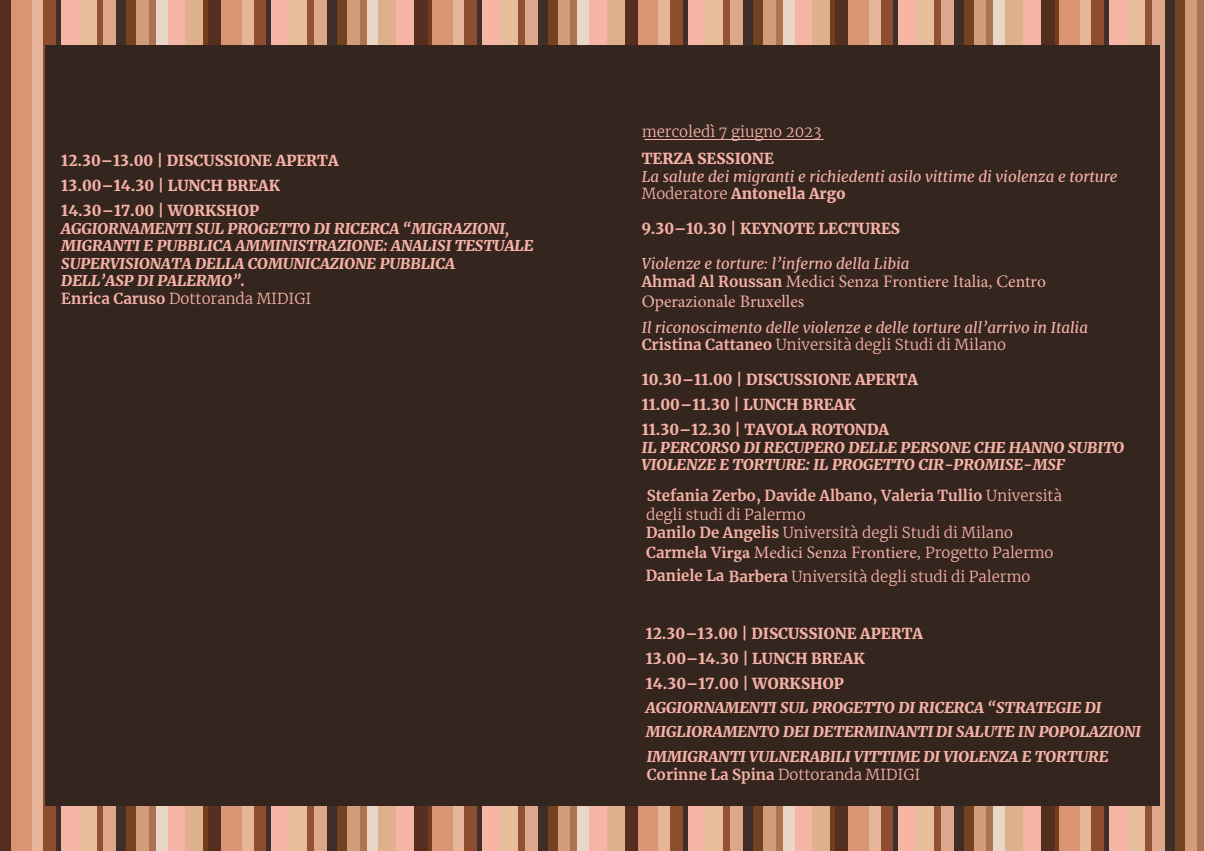
<style>
.page{position:relative;width:1205px;height:851px;background:#fff}
.page>*{position:absolute;margin:0;border:0;box-sizing:border-box;transform-origin:0 0}
.t1{font:17.5px/20.4px "Minion Pro";color:#f6b1a5}
.t2{font:italic 900 15px/17.5px "Merriweather";color:#f6b1a5}
.t3{font:900 15px/25px "Merriweather";color:#f6b1a5}
.t4{font:italic 15px/17.5px "Merriweather";color:#f6b1a5}
.t5{font:300 15px "Merriweather";color:#f6b1a5}
.t6{font:700 15px/19.6px "Merriweather";color:#f6b1a5}
.s1{font-weight:700;font-style:normal}
.s2{font-weight:300;font-style:normal}
.s3{font-weight:900;font-style:normal}
.s4{font-family:"Merriweather";font-weight:700;font-size:15px}
.s5{font-weight:300}
.s6{font-weight:700}
.s7{font-family:"Merriweather";font-weight:300;font-size:15px}
</style>
<div class="page">
<div style="left:96px;top:0;width:7px;height:850px;background:#8f5233"></div>
<div style="left:167px;top:0;width:18px;height:850px;background:#f7b5a6"></div>
<div style="left:61px;top:0;width:18px;height:850px;background:#f7b5a6"></div>
<div style="left:137px;top:0;width:12px;height:850px;background:#d19c7a"></div>
<div style="left:203px;top:0;width:5px;height:850px;background:#733d1c"></div>
<div style="left:156px;top:0;width:11px;height:850px;background:#e8d6c7"></div>
<div style="left:127px;top:0;width:9px;height:850px;background:#734221"></div>
<div style="left:0;top:0;width:11px;height:850px;background:#542e1f"></div>
<div style="left:149px;top:0;width:7px;height:850px;background:#ab7352"></div>
<div style="left:116px;top:0;width:10px;height:850px;background:#402e29"></div>
<div style="left:56px;top:0;width:5px;height:850px;background:#402e29"></div>
<div style="left:103px;top:0;width:13px;height:850px;background:#dea68a"></div>
<div style="left:43px;top:0;width:12px;height:850px;background:#8f4d30"></div>
<div style="left:79px;top:0;width:17px;height:850px;background:#e8bd9c"></div>
<div style="left:31px;top:0;width:12px;height:850px;background:#e6b599"></div>
<div style="left:11px;top:0;width:20px;height:850px;background:#d99473"></div>
<div style="left:723px;top:0;width:7px;height:850px;background:#8f5233"></div>
<div style="left:794px;top:0;width:18px;height:850px;background:#f7b5a6"></div>
<div style="left:688px;top:0;width:17px;height:850px;background:#f7b5a6"></div>
<div style="left:763px;top:0;width:13px;height:850px;background:#d19c7a"></div>
<div style="left:830px;top:0;width:5px;height:850px;background:#733d1c"></div>
<div style="left:783px;top:0;width:11px;height:850px;background:#e8d6c7"></div>
<div style="left:753px;top:0;width:10px;height:850px;background:#734221"></div>
<div style="left:624px;top:0;width:14px;height:850px;background:#542e1f"></div>
<div style="left:776px;top:0;width:6px;height:850px;background:#ab7352"></div>
<div style="left:743px;top:0;width:10px;height:850px;background:#402e29"></div>
<div style="left:682px;top:0;width:5px;height:850px;background:#402e29"></div>
<div style="left:730px;top:0;width:13px;height:850px;background:#dea68a"></div>
<div style="left:670px;top:0;width:12px;height:850px;background:#8f4d30"></div>
<div style="left:607px;top:0;width:17px;height:850px;background:#deb08c"></div>
<div style="left:705px;top:0;width:18px;height:850px;background:#e8bd9c"></div>
<div style="left:658px;top:0;width:12px;height:850px;background:#e6b599"></div>
<div style="left:638px;top:0;width:20px;height:850px;background:#d99473"></div>
<div style="left:307px;top:0;width:7px;height:850px;background:#8f5233"></div>
<div style="left:396px;top:0;width:18px;height:850px;background:#f7b5a6"></div>
<div style="left:271px;top:0;width:18px;height:850px;background:#f7b5a6"></div>
<div style="left:347px;top:0;width:12px;height:850px;background:#d19c7a"></div>
<div style="left:427px;top:0;width:5px;height:850px;background:#733d1c"></div>
<div style="left:366px;top:0;width:12px;height:850px;background:#e8d6c7"></div>
<div style="left:337px;top:0;width:10px;height:850px;background:#734221"></div>
<div style="left:208px;top:0;width:14px;height:850px;background:#542e1f"></div>
<div style="left:360px;top:0;width:6px;height:850px;background:#ab7352"></div>
<div style="left:327px;top:0;width:10px;height:850px;background:#402e29"></div>
<div style="left:266px;top:0;width:5px;height:850px;background:#402e29"></div>
<div style="left:314px;top:0;width:13px;height:850px;background:#dea68a"></div>
<div style="left:254px;top:0;width:12px;height:850px;background:#8f4d30"></div>
<div style="left:185px;top:0;width:18px;height:850px;background:#deb08c"></div>
<div style="left:289px;top:0;width:18px;height:850px;background:#e8bd9c"></div>
<div style="left:242px;top:0;width:12px;height:850px;background:#e6b599"></div>
<div style="left:222px;top:0;width:20px;height:850px;background:#d99473"></div>
<div style="left:934px;top:0;width:7px;height:850px;background:#8f5233"></div>
<div style="left:1023px;top:0;width:18px;height:850px;background:#f7b5a6"></div>
<div style="left:898px;top:0;width:18px;height:850px;background:#f7b5a6"></div>
<div style="left:974px;top:0;width:12px;height:850px;background:#d19c7a"></div>
<div style="left:1054px;top:0;width:5px;height:850px;background:#733d1c"></div>
<div style="left:993px;top:0;width:12px;height:850px;background:#e8d6c7"></div>
<div style="left:964px;top:0;width:10px;height:850px;background:#734221"></div>
<div style="left:835px;top:0;width:13px;height:850px;background:#542e1f"></div>
<div style="left:986px;top:0;width:7px;height:850px;background:#ab7352"></div>
<div style="left:954px;top:0;width:10px;height:850px;background:#402e29"></div>
<div style="left:893px;top:0;width:5px;height:850px;background:#402e29"></div>
<div style="left:941px;top:0;width:13px;height:850px;background:#dea68a"></div>
<div style="left:881px;top:0;width:12px;height:850px;background:#8f4d30"></div>
<div style="left:812px;top:0;width:18px;height:850px;background:#deb08c"></div>
<div style="left:916px;top:0;width:18px;height:850px;background:#e8bd9c"></div>
<div style="left:869px;top:0;width:11px;height:850px;background:#e6b599"></div>
<div style="left:849px;top:0;width:20px;height:850px;background:#d99473"></div>
<div style="left:518px;top:0;width:7px;height:850px;background:#8f5233"></div>
<div style="left:589px;top:0;width:18px;height:850px;background:#f7b5a6"></div>
<div style="left:482px;top:0;width:18px;height:850px;background:#f7b5a6"></div>
<div style="left:558px;top:0;width:12px;height:850px;background:#d19c7a"></div>
<div style="left:577px;top:0;width:12px;height:850px;background:#e8d6c7"></div>
<div style="left:548px;top:0;width:10px;height:850px;background:#734221"></div>
<div style="left:414px;top:0;width:13px;height:850px;background:#542e1f"></div>
<div style="left:570px;top:0;width:7px;height:850px;background:#ab7352"></div>
<div style="left:538px;top:0;width:10px;height:850px;background:#402e29"></div>
<div style="left:477px;top:0;width:5px;height:850px;background:#402e29"></div>
<div style="left:525px;top:0;width:13px;height:850px;background:#dea68a"></div>
<div style="left:464px;top:0;width:13px;height:850px;background:#8f4d30"></div>
<div style="left:378px;top:0;width:18px;height:850px;background:#deb08c"></div>
<div style="left:500px;top:0;width:18px;height:850px;background:#e8bd9c"></div>
<div style="left:453px;top:0;width:11px;height:850px;background:#e6b599"></div>
<div style="left:432px;top:0;width:20px;height:850px;background:#d99473"></div>
<div style="left:1145px;top:0;width:6px;height:850px;background:#8f5233"></div>
<div style="left:1109px;top:0;width:18px;height:850px;background:#f7b5a6"></div>
<div style="left:1185px;top:0;width:12px;height:850px;background:#d19c7a"></div>
<hr style="left:1204px;top:0;width:1px;height:850px;background:#e8d6c7">
<div style="left:1175px;top:0;width:9px;height:850px;background:#734221"></div>
<div style="left:1041px;top:0;width:13px;height:850px;background:#542e1f"></div>
<div style="left:1197px;top:0;width:7px;height:850px;background:#ab7352"></div>
<div style="left:1165px;top:0;width:10px;height:850px;background:#402e29"></div>
<div style="left:1104px;top:0;width:5px;height:850px;background:#402e29"></div>
<div style="left:1152px;top:0;width:12px;height:850px;background:#dea68a"></div>
<div style="left:1091px;top:0;width:13px;height:850px;background:#8f4d30"></div>
<div style="left:1005px;top:0;width:18px;height:850px;background:#deb08c"></div>
<div style="left:1127px;top:0;width:17px;height:850px;background:#e8bd9c"></div>
<div style="left:1079px;top:0;width:12px;height:850px;background:#e6b599"></div>
<div style="left:1059px;top:0;width:20px;height:850px;background:#d99473"></div>
<div style="left:45px;top:45px;width:1115px;height:760px;background:#34251f"></div>
<hr style="left:644px;top:139px;width:179px;height:1px;background:#f6b1a5">
<p class="t3" style="left:61px;top:148px;width:279px">12.30–13.00 | DISCUSSIONE APERTA<br>13.00–14.30 | LUNCH BREAK<br>14.30–17.00 | WORKSHOP</p>
<p class="t2" style="left:61px;top:219px;width:474px">AGGIORNAMENTI SUL PROGETTO DI RICERCA “MIGRAZIONI, MIGRANTI E PUBBLICA AMMINISTRAZIONE: ANALISI TESTUALE SUPERVISIONATA DELLA COMUNICAZIONE PUBBLICA<br>DELL’ASP DI PALERMO”.<br><span class="s1">Enrica Caruso</span> <span class="s2">Dottoranda MIDIGI</span></p>
<p class="t5" style="left:642px;top:121px;width:181px">mercoledì 7 giugno 2023</p>
<p class="t3" style="left:642px;top:146px;width:134px">TERZA SESSIONE</p>
<p class="t4" style="left:642px;top:167px;width:477px">La salute dei migranti e richiedenti asilo vittime di violenza e torture<br><span class="s2">Moderatore</span> <span class="s3">Antonella Argo</span></p>
<p class="t3" style="left:642px;top:216px;width:260px">9.30–10.30 | KEYNOTE LECTURES</p>
<p class="t4" style="left:642px;top:255px;width:269px">Violenze e torture: l’inferno della Libia</p>
<p class="t1" style="left:642px;top:271px;width:406px"><span class="s4">Ahmad Al Roussan</span> Medici Senza Frontiere Italia, Centro<br>Operazionale Bruxelles</p>
<p class="t4" style="left:642px;top:318px;width:448px">Il riconoscimento delle violenze e delle torture all’arrivo in Italia<br><span class="s1">Cristina Cattaneo</span> <span class="s2">Università degli Studi di Milano</span></p>
<p class="t3" style="left:642px;top:367px;width:278px">10.30–11.00 | DISCUSSIONE APERTA<br>11.00–11.30 | LUNCH BREAK<br>11.30–12.30 | TAVOLA ROTONDA</p>
<p class="t2" style="left:642px;top:438px;width:484px">IL PERCORSO DI RECUPERO DELLE PERSONE CHE HANNO SUBITO<br>VIOLENZE E TORTURE: IL PROGETTO CIR-PROMISE-MSF</p>
<p class="t6" style="left:646px;top:484px;width:417px">Stefania Zerbo, Davide Albano, Valeria Tullio <span class="s5">Università degli studi di Palermo</span></p>
<p class="t5" style="left:646px;top:522px;width:368px"><span class="s6">Danilo De Angelis</span> Università degli Studi di Milano</p>
<p class="t1" style="left:646px;top:542px;width:409px"><span class="s4">Carm</span><span class="s6">ela</span> <span class="s4">V</span><span class="s6">irga</span> Medici Senza Frontiere, <span class="s7">Progetto Palermo</span></p>
<p class="t5" style="left:646px;top:566px;width:386px"><span class="s6">Daniele La Barbera</span> Università degli studi di Palermo</p>
<p class="t3" style="left:646px;top:620px;width:279px">12.30–13.00 | DISCUSSIONE APERTA<br>13.00–14.30 | LUNCH BREAK<br>14.30–17.00 | WORKSHOP</p>
<p class="t2" style="left:646px;top:695px;width:497px;line-height:24.5px">AGGIORNAMENTI SUL PROGETTO DI RICERCA “STRATEGIE DI<br>MIGLIORAMENTO DEI DETERMINANTI DI SALUTE IN POPOLAZIONI<br>IMMIGRANTI VULNERABILI VITTIME DI VIOLENZA E TORTURE</p>
<p class="t5" style="left:647px;top:763px;width:275px"><span class="s6">Corinne La Spina</span> Dottoranda MIDIGI</p>
</div>
